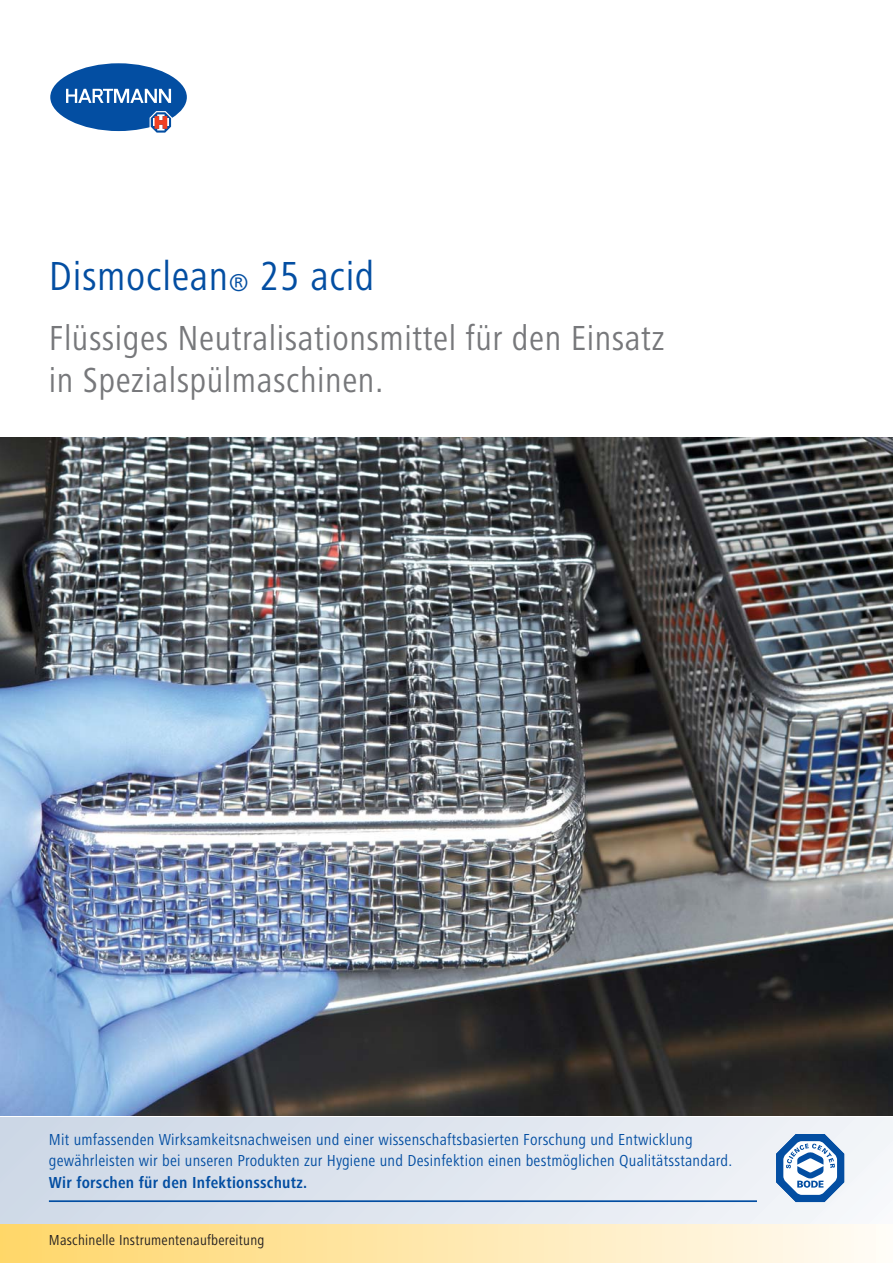
<style>
.page{position:relative;width:893px;height:1263px;background:#fff}
.page>*{position:absolute;margin:0;border:0;box-sizing:border-box;transform-origin:0 0}
.t1{font:42px "Hartmann";letter-spacing:.015em;color:#034ea2}
.t2{font:36px/42px "Hartmann";letter-spacing:.015em;color:#77787b}
.t3{font:16.5px/21.3px "Hartmann Regular+FOZEPD";letter-spacing:.015em;color:#034ea2}
.t4{font:16.5px "Hartmann Bold+KDNQLH";letter-spacing:.015em;color:#034ea2}
.t5{font:15px "Hartmann";letter-spacing:.015em;color:#231f20}
.s1{font-size:25.2px}
</style>
<div class="page">
<svg style="left:50px;top:63px;width:137px;height:70px"></svg>
<img style="left:0;top:438px;width:892px;height:678px">
<div style="left:0;top:1117px;width:892px;height:146px;background:linear-gradient(to right,#cdd7e6,#f4f6f9)"></div>
<hr style="left:49px;top:1200px;width:708px;height:2px;background:#034ea2">
<svg style="left:776px;top:1134px;width:68px;height:68px"></svg>
<div style="left:0;top:1225px;width:892px;height:38px;background:linear-gradient(to right,#ffd669,#fffbf6)"></div>
<h1 class="t1" style="left:49px;top:259px;width:327px">Dismoclean<span class="s1">®</span> 25 acid</h1>
<h2 class="t2" style="left:49px;top:320px;width:617px">Flüssiges Neutralisationsmittel für den Einsatz in Spezialspülmaschinen.</h2>
<p class="t3" style="left:49px;top:1131px;width:685px">Mit umfassenden Wirksamkeitsnachweisen und einer wissenschaftsbasierten Forschung und Entwicklung gewährleisten wir bei unseren Produkten zur Hygiene und Desinfektion einen bestmöglichen Qualitätsstandard.</p>
<p class="t4" style="left:49px;top:1172px;width:260px">Wir forschen für den Infektionsschutz.</p>
<p class="t5" style="left:49px;top:1235px;width:217px">Maschinelle Instrumentenaufbereitung</p>
</div>
